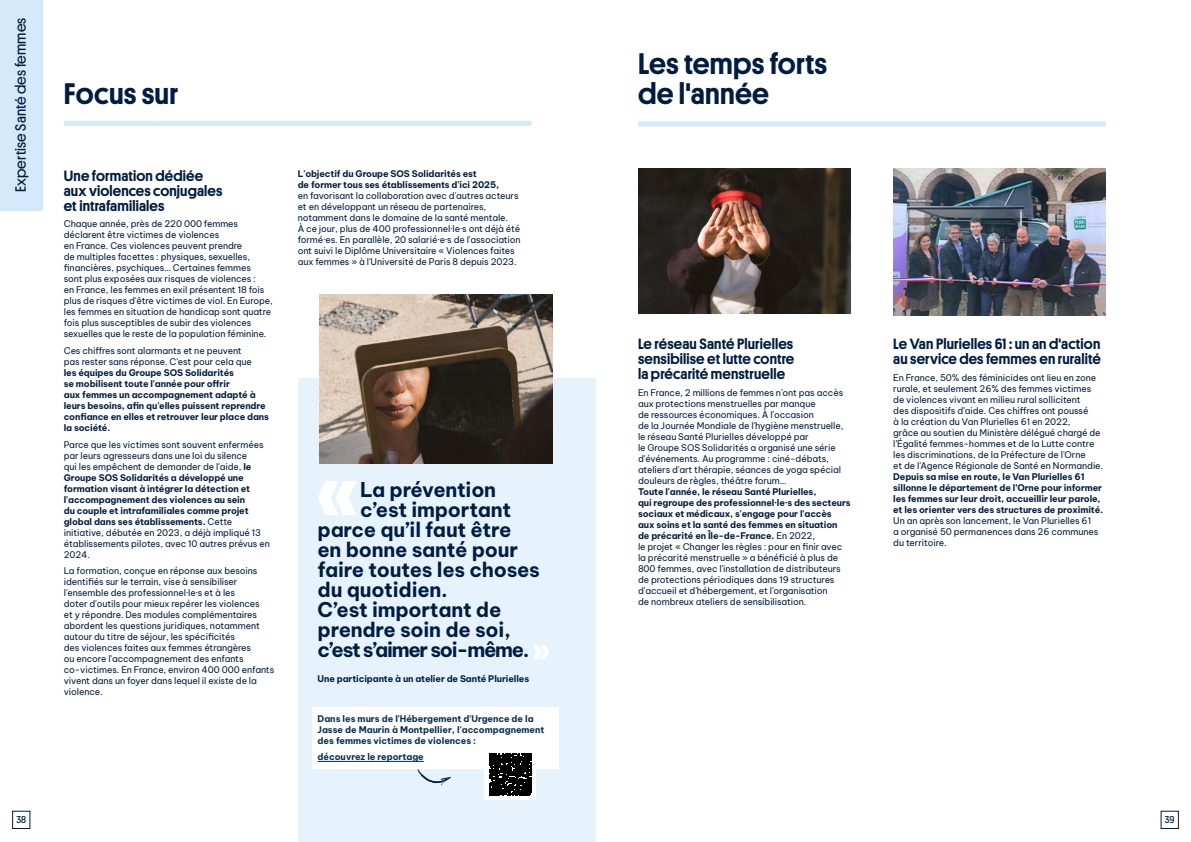
<style>
.page{position:relative;width:1191px;height:842px;background:#fff}
.page>*{position:absolute;margin:0;border:0;box-sizing:border-box;transform-origin:0 0}
.t1{font:700 97.8px "Platform";color:#fff}
.t2{font:500 30px "Platform";letter-spacing:.01em;color:#001d41}
.t3{font:700 20px "Be Vietnam Pro";letter-spacing:-.015em;color:#001d41}
.t4{font:700 20px "Be Vietnam Pro";letter-spacing:-.065em;color:#001d41}
.t5{font:500 15px/15px "Platform";letter-spacing:.01em;color:#001d41}
.t6{font:15px "Platform";letter-spacing:.01em;color:#001d41}
.t7{font:10px "Platform";color:#001d41}
.t8{font:9px/11px "Be Vietnam Pro";letter-spacing:-.01em;color:#001d41}
.t9{font:700 9px/11px "Be Vietnam Pro";letter-spacing:-.01em;color:#001d41}
.t10{font:700 9px/11px "Be Vietnam Pro";letter-spacing:-.005em;color:#082c51}
.s1{font-weight:700}
.s2{font-family:"Platform";font-size:40px;color:#fff}
</style>
<div class="page">
<div style="left:638px;top:121px;width:468px;height:5px;background:#d4eafa"></div>
<div style="left:64px;top:121px;width:467px;height:5px;background:#d4eafa"></div>
<div style="left:0;top:0;width:43px;height:210px;background:#d4eafa"></div>
<div style="left:298px;top:379px;width:297px;height:463px;background:#e6f3fd"></div>
<img style="left:893px;top:168px;width:213px;height:148px">
<img style="left:638px;top:168px;width:212px;height:145px">
<div style="left:312px;top:707px;width:246px;height:45px;background:#fff"></div>
<div style="left:312px;top:746px;width:246px;height:22px;background:#fff"></div>
<hr style="left:317px;top:761px;width:107px;height:1px;background:#082c51">
<div style="left:485px;top:749px;width:51px;height:51px;background:#fff"></div>
<svg style="left:489px;top:753px;width:43px;height:43px;background:#131313"></svg>
<img style="left:319px;top:295px;width:234px;height:168px">
<svg style="left:417px;top:769px;width:34px;height:16px"></svg>
<div style="left:1161px;top:811px;width:17px;height:18px;border:1px solid #001d41"></div>
<div style="left:12px;top:811px;width:18px;height:18px;border:1px solid #001d41"></div>
<h3 class="t6" style="left:10px;top:192px;width:176px;rotate:-90deg">Expertise Santé des femmes</h3>
<h2 class="t2" style="left:638px;top:42px;width:190px">Les temps forts</h2>
<h2 class="t2" style="left:64px;top:72px;width:116px">Focus sur</h2>
<h2 class="t2" style="left:638px;top:72px;width:132px">de l'année</h2>
<h3 class="t5" style="left:64px;top:167px;width:160px">Une formation dédiée aux violences conjugales et intrafamiliales</h3>
<p class="t8" style="left:64px;top:218px;width:210px">Chaque année, près de 220 000 femmes déclarent être victimes de violences<br>en France. Ces violences peuvent prendre<br>de multiples facettes : physiques, sexuelles, financières, psychiques… Certaines femmes<br>sont plus exposées aux risques de violences :<br>en France, les femmes en exil présentent 18 fois plus de risques d'être victimes de viol. En Europe, les femmes en situation de handicap sont quatre fois plus susceptibles de subir des violences sexuelles que le reste de la population féminine.</p>
<p class="t8" style="left:64px;top:344px;width:190px">Ces chiffres sont alarmants et ne peuvent pas rester sans réponse. C'est pour cela que</p>
<p class="t9" style="left:64px;top:366px;width:207px">les équipes du Groupe SOS Solidarités<br>se mobilisent toute l'année pour offrir<br>aux femmes un accompagnement adapté à leurs besoins, afin qu'elles puissent reprendre confiance en elles et retrouver leur place dans la société.</p>
<p class="t8" style="left:64px;top:438px;width:208px">Parce que les victimes sont souvent enfermées par leurs agresseurs dans une loi du silence<br>qui les empêchent de demander de l'aide, <span class="s1">le Groupe SOS Solidarités a développé une formation visant à intégrer la détection et l'accompagnement des violences au sein<br>du couple et intrafamiliales comme projet global dans ses établissements.</span> Cette initiative, débutée en 2023, a déjà impliqué 13 établissements pilotes, avec 10 autres prévus en 2024.</p>
<p class="t8" style="left:64px;top:565px;width:212px">La formation, conçue en réponse aux besoins identifiés sur le terrain, vise à sensibiliser l'ensemble des professionnel·le·s et à les<br>doter d'outils pour mieux repérer les violences<br>et y répondre. Des modules complémentaires abordent les questions juridiques, notamment autour du titre de séjour, les spécificités<br>des violences faites aux femmes étrangères<br>ou encore l'accompagnement des enfants co-victimes. En France, environ 400 000 enfants vivent dans un foyer dans lequel il existe de la violence.</p>
<p class="t9" style="left:298px;top:168px;width:203px">L'objectif du Groupe SOS Solidarités est<br>de former tous ses établissements d'ici 2025,</p>
<p class="t8" style="left:298px;top:190px;width:224px">en favorisant la collaboration avec d'autres acteurs et en développant un réseau de partenaires, notamment dans le domaine de la santé mentale.<br>À ce jour, plus de 400 professionnel·le·s ont déjà été formé·es. En parallèle, 20 salarié·e·s de l'association ont suivi le Diplôme Universitaire « Violences faites aux femmes » à l'Université de Paris 8 depuis 2023.</p>
<h1 class="t1" style="left:316px;top:419px;width:43px">«</h1>
<h3 class="t3" style="left:360px;top:473px;width:138px">La prévention</h3>
<h3 class="t3" style="left:360px;top:493px;width:153px">c’est important</h3>
<h3 class="t3" style="left:317px;top:513px;width:195px">parce qu’il faut être</h3>
<h3 class="t3" style="left:317px;top:533px;width:202px">en bonne santé pour</h3>
<h3 class="t3" style="left:317px;top:553px;width:224px">faire toutes les choses</h3>
<h3 class="t3" style="left:317px;top:573px;width:132px">du quotidien.</h3>
<h3 class="t3" style="left:317px;top:593px;width:185px">C’est important de</h3>
<h3 class="t3" style="left:317px;top:613px;width:195px">prendre soin de soi,</h3>
<h3 class="t4" style="left:317px;top:633px;width:233px">c’est s’aimer soi-même. <span class="s2">»</span></h3>
<p class="t9" style="left:317px;top:673px;width:213px">Une participante à un atelier de Santé Plurielles</p>
<p class="t10" style="left:317px;top:712px;width:228px">Dans les murs de l'Hébergement d'Urgence de la<br>Jasse de Maurin à Montpellier, l'accompagnement des femmes victimes de violences :</p>
<p class="t10" style="left:317px;top:751px;width:108px">découvrez le reportage</p>
<h3 class="t5" style="left:638px;top:336px;width:158px;text-align:justify">Le réseau Santé Plurielles sensibilise et lutte contre la précarité menstruelle</h3>
<p class="t8" style="left:638px;top:386px;width:207px">En France, 2 millions de femmes n'ont pas accès aux protections menstruelles par manque<br>de ressources économiques. À l'occasion<br>de la Journée Mondiale de l'hygiène menstruelle, le réseau Santé Plurielles développé par<br>le Groupe SOS Solidarités a organisé une série d'événements. Au programme : ciné-débats, ateliers d'art thérapie, séances de yoga spécial douleurs de règles, théâtre forum…</p>
<p class="t8" style="left:638px;top:485px;width:214px"><span class="s1">Toute l'année, le réseau Santé Plurielles,<br>qui regroupe des professionnel·le·s des secteurs sociaux et médicaux, s'engage pour l'accès<br>aux soins et la santé des femmes en situation de précarité en Île-de-France.</span> En 2022,<br>le projet « Changer les règles : pour en finir avec la précarité menstruelle » a bénéficié à plus de 800 femmes, avec l'installation de distributeurs de protections périodiques dans 19 structures d'accueil et d'hébergement, et l'organisation<br>de nombreux ateliers de sensibilisation.</p>
<h3 class="t5" style="left:893px;top:336px;width:209px">Le Van Plurielles 61 : un an d'action au service des femmes en ruralité</h3>
<p class="t8" style="left:893px;top:371px;width:211px">En France, 50% des féminicides ont lieu en zone rurale, et seulement 26% des femmes victimes de violences vivant en milieu rural sollicitent<br>des dispositifs d’aide. Ces chiffres ont poussé<br>à la création du Van Plurielles 61 en 2022,<br>grâce au soutien du Ministère délégué chargé de l’Égalité femmes-hommes et de la Lutte contre les discriminations, de la Préfecture de l'Orne<br>et de l'Agence Régionale de Santé en Normandie.</p>
<p class="t9" style="left:893px;top:470px;width:211px">Depuis sa mise en route, le Van Plurielles 61 sillonne le département de l’Orne pour informer les femmes sur leur droit, accueillir leur parole, et les orienter vers des structures de proximité.</p>
<p class="t8" style="left:893px;top:514px;width:207px">Un an après son lancement, le Van Plurielles 61 a organisé 50 permanences dans 26 communes du territoire.</p>
<p class="t7" style="left:16px;top:812px;width:11px">38</p>
<p class="t7" style="left:1164px;top:812px;width:11px">39</p>
</div>
